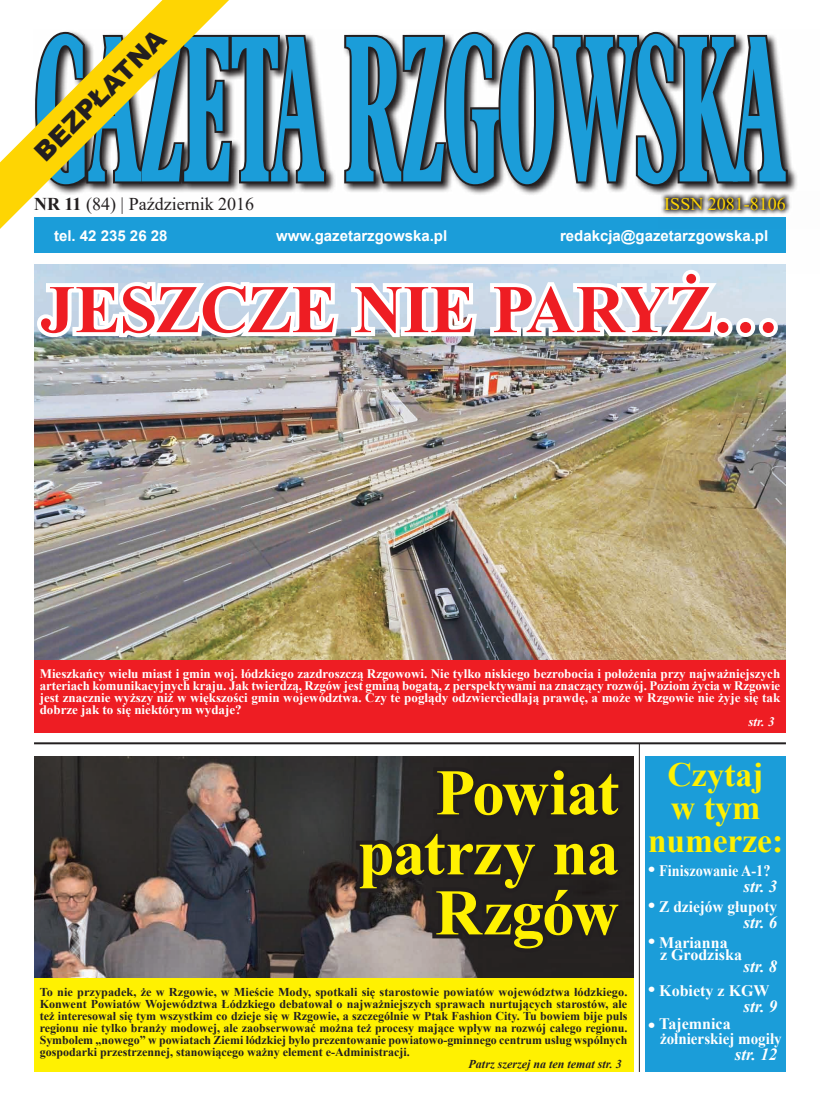
<style>
.page{position:relative;width:820px;height:1106px;background:#fff}
.page>*{position:absolute;margin:0;border:0;box-sizing:border-box;transform-origin:0 0}
.t1{font:202px "Aldine 721 Bd Cn EU";letter-spacing:-.025em;color:#1b9dd9;scale:.5 1}
.t2{font:700 68px "Times New Roman";letter-spacing:-.01em;color:#ee1d23}
.t3{font:700 65px/60px "Times New Roman";letter-spacing:-.025em;color:#fff101;text-align:right}
.t4{font:700 34px/33px "Times New Roman";color:#fff101;text-align:center}
.t5{font:900 26px "Arial";color:#231f20}
.t6{font:18px "Times New Roman";color:#231f20}
.t7{font:18px "Times New Roman";color:#fed503}
.t8{font:italic 700 17px "Times New Roman";color:#fff}
.t9{font:700 16px/12px "Times New Roman";color:#fff}
.t10{font:700 16px "Times New Roman";color:#fff;scale:.89 1}
.t11{font:700 16px "Times New Roman";color:#fff;scale:.96 1}
.t12{font:700 15px "Arial";color:#fff}
.t13{font:700 13px/12px "Times New Roman";color:#fff;text-align:justify}
.t14{font:italic 700 13px "Times New Roman";color:#fff}
.t15{font:700 12px/12px "Times New Roman";color:#231f20;text-align:justify}
.t16{font:italic 700 12px "Times New Roman";color:#231f20}
.s1{font-weight:700}
.s2{font-size:20px}
</style>
<div class="page">
<img style="left:34px;top:756px;width:599px;height:222px">
<svg style="left:229px;top:148px;width:568px;height:193px"></svg>
<svg style="left:229px;top:34px;width:99px;height:154px;background:#666464"></svg>
<svg style="left:342px;top:31px;width:447px;height:157px;background:#5f5d5d"></svg>
<div style="left:34px;top:218px;width:751px;height:35px;background:#1b9dd9"></div>
<svg style="left:657px;top:191px;width:140px;height:49px"></svg>
<hr style="left:34px;top:742px;width:751px;height:2px;background:#231f20">
<div style="left:645px;top:756px;width:140px;height:315px;background:#1b9dd9"></div>
<hr style="left:639px;top:743px;width:1px;height:328px;background:#231f20">
<svg style="left:351px;top:759px;width:277px;height:198px;background:#302c2c"></svg>
<div style="left:34px;top:978px;width:599px;height:93px;background:#fff101"></div>
<svg style="left:0;top:0;width:229px;height:229px"></svg>
<img style="left:34px;top:264px;width:751px;height:396px">
<svg style="left:34px;top:263px;width:750px;height:81px"></svg>
<div style="left:34px;top:660px;width:751px;height:72px;background:#ee1d23"></div>
<h3 class="t5" style="left:26px;top:143px;width:174px;rotate:-45deg">BEZPŁATNA</h3>
<h1 class="t1" style="left:34px;top:-25px;width:1503px">GAZETA RZGOWSKA</h1>
<h3 class="t6" style="left:34px;top:191px;width:222px"><span class="s1">NR 11</span> (84) | Październik 2016</h3>
<h3 class="t7" style="left:664px;top:191px;width:123px">ISSN 2081-8106</h3>
<p class="t12" style="left:54px;top:225px;width:115px">tel. 42 235 26 28</p>
<p class="t12" style="left:276px;top:225px;width:173px">www.gazetarzgowska.pl</p>
<p class="t12" style="left:560px;top:225px;width:210px">redakcja@gazetarzgowska.pl</p>
<h2 class="t2" style="left:40px;top:260px;width:740px">JESZCZE NIE PARYŻ…</h2>
<p class="t13" style="left:40px;top:667px;width:741px">Mieszkańcy wielu miast i gmin woj. łódzkiego zazdroszczą Rzgowowi. Nie tylko niskiego bezrobocia i położenia przy najważniejszych arteriach komunikacyjnych kraju. Jak twierdzą, Rzgów jest gminą bogatą, z perspektywami na znaczący rozwój. Poziom życia w Rzgowie jest znacznie wyższy niż w większości gmin województwa. Czy te poglądy odzwierciedlają prawdę, a może w Rzgowie nie żyje się tak dobrze jak to się niektórym wydaje?</p>
<p class="t14" style="left:748px;top:713px;width:28px">str. 3</p>
<h3 class="t3" style="left:358px;top:760px;width:262px">Powiat patrzy na<br>Rzgów</h3>
<p class="t15" style="left:40px;top:986px;width:589px">To nie przypadek, że w Rzgowie, w Mieście Mody, spotkali się starostowie powiatów województwa łódzkiego.<br>Konwent Powiatów Województwa Łódzkiego debatował o najważniejszych sprawach nurtujących starostów, ale też interesował się tym wszystkim co dzieje się w Rzgowie, a szczególnie w Ptak Fashion City. Tu bowiem bije puls regionu nie tylko branży modowej, ale zaobserwować można też procesy mające wpływ na rozwój całego regionu.<br>Symbolem „nowego” w powiatach Ziemi łódzkiej było prezentowanie powiatowo-gminnego centrum usług wspólnych gospodarki przestrzennej, stanowiącego ważny element e-Administracji.</p>
<p class="t16" style="left:468px;top:1056px;width:155px">Patrz szerzej na ten temat str. 3</p>
<h3 class="t4" style="left:647px;top:757px;width:137px">Czytaj<br>w tym numerze:</h3>
<h3 class="t10" style="left:647px;top:859px;width:139px"><span class="s2">•</span> Finiszowanie A-1?</h3>
<h3 class="t8" style="left:743px;top:874px;width:36px">str. 3</h3>
<h3 class="t11" style="left:647px;top:895px;width:136px"><span class="s2">•</span> Z dziejów głupoty</h3>
<h3 class="t8" style="left:743px;top:910px;width:36px">str. 6</h3>
<h3 class="t9" style="left:659px;top:936px;width:83px;text-indent:-12px"><span class="s2">•</span> Marianna<br>z Grodziska</h3>
<h3 class="t8" style="left:743px;top:954px;width:36px">str. 8</h3>
<h3 class="t9" style="left:647px;top:984px;width:123px"><span class="s2">•</span> Kobiety z KGW</h3>
<h3 class="t8" style="left:743px;top:994px;width:36px">str. 9</h3>
<h3 class="t9" style="left:659px;top:1016px;width:123px;line-height:15px;text-indent:-12px"><span class="s2">•</span> Tajemnica żołnierskiej mogiły</h3>
<h3 class="t8" style="left:734px;top:1042px;width:44px">str. 12</h3>
</div>
